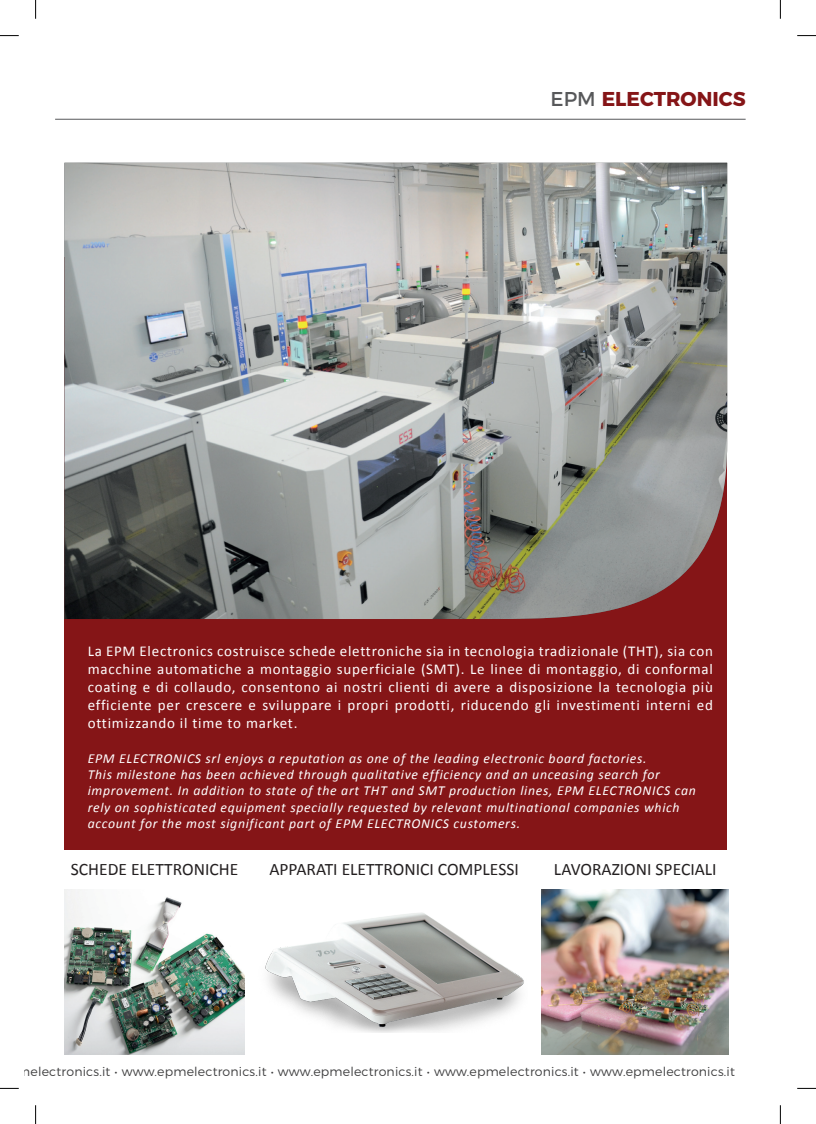
<style>
.page{position:relative;width:816px;height:1124px;background:#fff}
.page>*{position:absolute;margin:0;border:0;box-sizing:border-box;transform-origin:0 0}
.t1{font:700 20px "Montserrat";color:#851517}
.t2{font:17.5px "Calibri";color:#231f20}
.t3{font:15px/18px "Calibri";letter-spacing:.05em;color:#fff;text-align:justify}
.t4{font:italic 13.75px/16.2px "Calibri";letter-spacing:.05em;color:#fff}
.t5{font:300 12.5px "Montserrat";letter-spacing:.015em;color:#3e3e3f}
.s1{font-weight:400;color:#57585a}
</style>
<div class="page">
<div style="left:64px;top:257px;width:663px;height:592px;background:#851517"></div>
<img style="left:64px;top:163px;width:663px;height:456px">
<hr style="left:55px;top:119px;width:690px;height:1px;background:#57585a">
<img style="left:64px;top:889px;width:181px;height:165px">
<img style="left:265px;top:912px;width:259px;height:121px">
<img style="left:541px;top:889px;width:187px;height:165px">
<svg style="left:0;top:35px;width:19px;height:1px"></svg>
<svg style="left:797px;top:35px;width:18px;height:1px"></svg>
<svg style="left:0;top:1087px;width:19px;height:2px"></svg>
<svg style="left:797px;top:1087px;width:18px;height:2px"></svg>
<svg style="left:35px;top:0;width:1px;height:19px"></svg>
<svg style="left:35px;top:1105px;width:1px;height:19px"></svg>
<svg style="left:779px;top:0;width:1px;height:19px"></svg>
<svg style="left:779px;top:1105px;width:1px;height:19px"></svg>
<h1 class="t1" style="left:550px;top:83px;width:196px"><span class="s1">EPM</span> ELECTRONICS</h1>
<p class="t3" style="left:88px;top:641px;width:626px">La EPM Electronics costruisce schede elettroniche sia in tecnologia tradizionale (THT), sia con macchine automatiche a montaggio superficiale (SMT). Le linee di montaggio, di conformal coating e di collaudo, consentono ai nostri clienti di avere a disposizione la tecnologia più efficiente per crescere e sviluppare i propri prodotti, riducendo gli investimenti interni ed ottimizzando il time to market.</p>
<p class="t4" style="left:88px;top:749px;width:609px">EPM ELECTRONICS srl enjoys a reputation as one of the leading electronic board factories.<br>This milestone has been achieved through qualitative efficiency and an unceasing search for improvement. In addition to state of the art THT and SMT production lines, EPM ELECTRONICS can rely on sophisticated equipment specially requested by relevant multinational companies which account for the most significant part of EPM ELECTRONICS customers.</p>
<p class="t2" style="left:71px;top:858px;width:169px">SCHEDE ELETTRONICHE</p>
<p class="t2" style="left:269px;top:858px;width:251px">APPARATI ELETTRONICI COMPLESSI</p>
<p class="t2" style="left:553px;top:858px;width:164px">LAVORAZIONI SPECIALI</p>
<p class="t5" style="left:1px;top:1061px;width:735px">epmelectronics.it • www.epmelectronics.it • www.epmelectronics.it • www.epmelectronics.it • www.epmelectronics.it</p>
</div>
